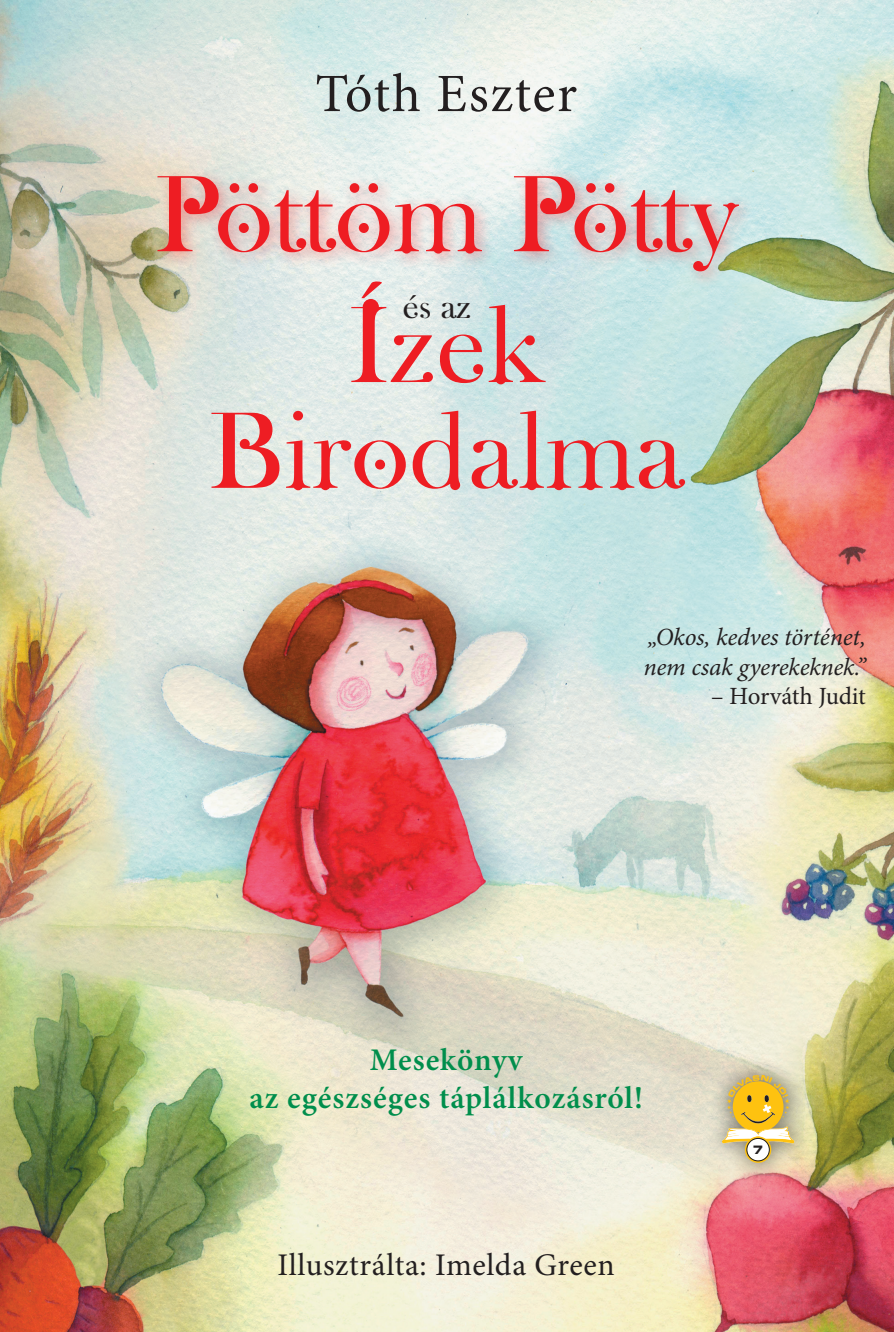
<style>
.page{position:relative;width:894px;height:1332px;background:#fff}
.page>*{position:absolute;margin:0;border:0;box-sizing:border-box;transform-origin:0 0}
.t1{font:112.5px/105.8px "Wachinanga";color:#ee1d23;text-align:center}
.t2{font:54px "Minion Pro";letter-spacing:.03em;color:#231f20}
.t3{font:36px "Wachinanga";color:#231f20}
.t4{font:600 31.5px/37.8px "Minion Pro";letter-spacing:.03em;color:#008e4c;text-align:center}
.t5{font:31.5px "Minion Pro";letter-spacing:.02em;color:#231f20}
.t6{font:italic 24.75px/29.7px "Minion Pro";letter-spacing:-.005em;color:#231f20}
.t7{font:24.75px "Minion Pro";color:#231f20}
.t8{font:700 12.15px "Euro Ext";color:#231f20;scale:.89 1}
</style>
<div class="page">
<img style="left:0;top:0;width:893px;height:1331px">
<div style="left:702px;top:1055px;width:111px;height:127px;background:#231f20;opacity:.5"></div>
<div style="left:745px;top:1137px;width:25px;height:24px;background:#fff;border-radius:50%"></div>
<div style="left:744px;top:1136px;width:27px;height:26px;border:2px solid #fec210;border-radius:50%"></div>
<div style="left:746px;top:1138px;width:23px;height:23px;border:1px solid #231f20;border-radius:50%"></div>
<div style="left:149px;top:166px;width:605px;height:122px;background:#ee1d23;opacity:.4"></div>
<svg style="left:721px;top:1075px;width:73px;height:68px;background:#dbc06b"></svg>
<h2 class="t2" style="left:315px;top:58px;width:263px">Tóth Eszter</h2>
<h1 class="t1" style="left:155px;top:160px;width:584px">Pöttöm Pötty</h1>
<h3 class="t3" style="left:402px;top:284px;width:69px">és az</h3>
<h1 class="t1" style="left:209px;top:291px;width:476px">Ízek<br>Birodalma</h1>
<p class="t6" style="left:643px;top:622px;width:224px">„Okos, kedves történet, nem csak gyerekeknek.”</p>
<p class="t7" style="left:710px;top:680px;width:157px">– Horváth Judit</p>
<p class="t4" style="left:249px;top:1041px;width:395px">Mesekönyv<br>az egészséges táplálkozásról!</p>
<p class="t5" style="left:277px;top:1243px;width:339px">Illusztrálta: Imelda Green</p>
<p class="t8" style="left:753px;top:1142px;width:12px">7</p>
</div>
